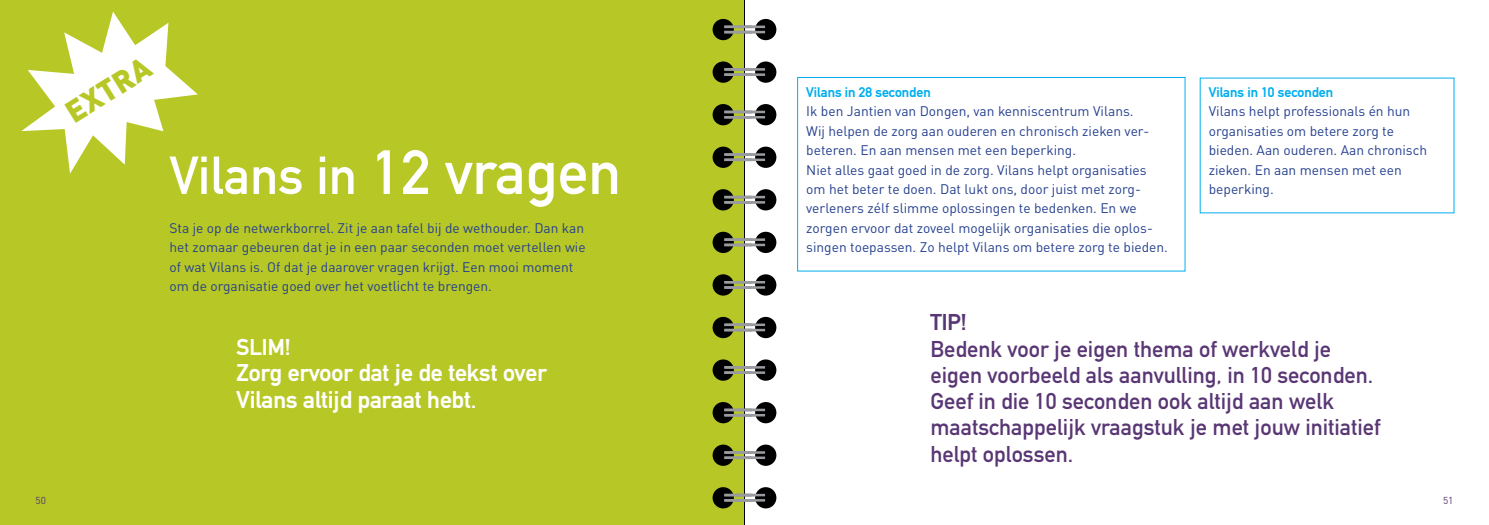
<style>
.page{position:relative;width:1489px;height:525px;background:#fff}
.page>*{position:absolute;margin:0;border:0;box-sizing:border-box;transform-origin:0 0}
.t1{font:52.5px "DIN Mittelschrift";color:#fff}
.t2{font:900 30px "DIN Offc Pro";color:#b7c726}
.t3{font:700 23.75px/26.2px "DIN Mittelschrift";color:#fff}
.t4{font:22.5px/26.2px "DIN Mittelschrift";color:#593674}
.t5{font:700 22.5px "DIN Mittelschrift";color:#fff}
.t6{font:700 22.5px "DIN Mittelschrift";color:#593674}
.t7{font:13.75px/19.4px "DINOT";color:#25408f}
.t8{font:700 13.75px "DIN Mittelschrift";color:#00aeef}
.t9{font:10px "DINOT";color:#593674}
.s1{font-size:61.25px}
</style>
<div class="page">
<div style="left:0;top:0;width:744px;height:524px;background:#b7c726"></div>
<div style="left:797px;top:77px;width:388px;height:194px;border:1px solid #00aeef"></div>
<svg style="left:21px;top:12px;width:177px;height:161px"></svg>
<svg style="left:712px;top:19px;width:21px;height:21px"></svg>
<div style="left:712px;top:61px;width:21px;height:22px;background:#000;border-radius:50%"></div>
<div style="left:712px;top:104px;width:21px;height:21px;background:#000;border-radius:50%"></div>
<div style="left:712px;top:146px;width:21px;height:22px;background:#000;border-radius:50%"></div>
<div style="left:712px;top:189px;width:21px;height:21px;background:#000;border-radius:50%"></div>
<div style="left:712px;top:231px;width:21px;height:22px;background:#000;border-radius:50%"></div>
<div style="left:712px;top:274px;width:21px;height:21px;background:#000;border-radius:50%"></div>
<div style="left:712px;top:317px;width:21px;height:21px;background:#000;border-radius:50%"></div>
<div style="left:712px;top:359px;width:21px;height:21px;background:#000;border-radius:50%"></div>
<div style="left:712px;top:402px;width:21px;height:21px;background:#000;border-radius:50%"></div>
<div style="left:712px;top:444px;width:21px;height:21px;background:#000;border-radius:50%"></div>
<div style="left:712px;top:487px;width:21px;height:21px;background:#000;border-radius:50%"></div>
<hr style="left:744px;top:0;width:1px;height:524px;background:#000">
<hr style="left:724px;top:26px;width:27px;height:2px;background:#999b9e">
<hr style="left:724px;top:31px;width:27px;height:2px;background:#999b9e">
<hr style="left:724px;top:68px;width:27px;height:3px;background:#999b9e">
<hr style="left:724px;top:73px;width:27px;height:3px;background:#999b9e">
<hr style="left:724px;top:111px;width:27px;height:2px;background:#999b9e">
<hr style="left:724px;top:116px;width:27px;height:2px;background:#999b9e">
<hr style="left:724px;top:153px;width:27px;height:3px;background:#999b9e">
<hr style="left:724px;top:158px;width:27px;height:3px;background:#999b9e">
<hr style="left:724px;top:196px;width:27px;height:2px;background:#999b9e">
<hr style="left:724px;top:201px;width:27px;height:2px;background:#999b9e">
<hr style="left:724px;top:238px;width:27px;height:3px;background:#999b9e">
<hr style="left:724px;top:243px;width:27px;height:3px;background:#999b9e">
<hr style="left:724px;top:281px;width:27px;height:2px;background:#999b9e">
<hr style="left:724px;top:286px;width:27px;height:2px;background:#999b9e">
<hr style="left:724px;top:323px;width:27px;height:3px;background:#999b9e">
<hr style="left:724px;top:328px;width:27px;height:3px;background:#999b9e">
<hr style="left:724px;top:366px;width:27px;height:2px;background:#999b9e">
<hr style="left:724px;top:371px;width:27px;height:2px;background:#999b9e">
<hr style="left:724px;top:408px;width:27px;height:3px;background:#999b9e">
<hr style="left:724px;top:414px;width:27px;height:2px;background:#999b9e">
<hr style="left:724px;top:451px;width:27px;height:2px;background:#999b9e">
<hr style="left:724px;top:456px;width:27px;height:3px;background:#999b9e">
<hr style="left:724px;top:493px;width:27px;height:3px;background:#999b9e">
<hr style="left:724px;top:499px;width:27px;height:2px;background:#999b9e">
<svg style="left:755px;top:19px;width:21px;height:21px"></svg>
<div style="left:755px;top:61px;width:21px;height:22px;background:#000;border-radius:50%"></div>
<div style="left:755px;top:104px;width:21px;height:21px;background:#000;border-radius:50%"></div>
<div style="left:755px;top:146px;width:21px;height:22px;background:#000;border-radius:50%"></div>
<div style="left:755px;top:189px;width:21px;height:21px;background:#000;border-radius:50%"></div>
<div style="left:755px;top:231px;width:21px;height:22px;background:#000;border-radius:50%"></div>
<div style="left:755px;top:274px;width:21px;height:21px;background:#000;border-radius:50%"></div>
<div style="left:755px;top:317px;width:21px;height:21px;background:#000;border-radius:50%"></div>
<div style="left:755px;top:359px;width:21px;height:21px;background:#000;border-radius:50%"></div>
<div style="left:755px;top:402px;width:21px;height:21px;background:#000;border-radius:50%"></div>
<div style="left:755px;top:444px;width:21px;height:21px;background:#000;border-radius:50%"></div>
<div style="left:755px;top:487px;width:21px;height:21px;background:#000;border-radius:50%"></div>
<hr style="left:737px;top:26px;width:28px;height:2px;background:#999b9e">
<hr style="left:737px;top:31px;width:28px;height:2px;background:#999b9e">
<hr style="left:737px;top:68px;width:28px;height:3px;background:#999b9e">
<hr style="left:737px;top:73px;width:28px;height:3px;background:#999b9e">
<hr style="left:737px;top:111px;width:28px;height:2px;background:#999b9e">
<hr style="left:737px;top:116px;width:28px;height:2px;background:#999b9e">
<hr style="left:737px;top:153px;width:28px;height:3px;background:#999b9e">
<hr style="left:737px;top:158px;width:28px;height:3px;background:#999b9e">
<hr style="left:737px;top:196px;width:28px;height:2px;background:#999b9e">
<hr style="left:737px;top:201px;width:28px;height:2px;background:#999b9e">
<hr style="left:737px;top:238px;width:28px;height:3px;background:#999b9e">
<hr style="left:737px;top:243px;width:28px;height:3px;background:#999b9e">
<hr style="left:737px;top:281px;width:28px;height:2px;background:#999b9e">
<hr style="left:737px;top:286px;width:28px;height:2px;background:#999b9e">
<hr style="left:737px;top:323px;width:28px;height:3px;background:#999b9e">
<hr style="left:737px;top:328px;width:28px;height:3px;background:#999b9e">
<hr style="left:737px;top:366px;width:28px;height:2px;background:#999b9e">
<hr style="left:737px;top:371px;width:28px;height:2px;background:#999b9e">
<hr style="left:737px;top:408px;width:28px;height:3px;background:#999b9e">
<hr style="left:737px;top:414px;width:28px;height:2px;background:#999b9e">
<hr style="left:737px;top:451px;width:28px;height:2px;background:#999b9e">
<hr style="left:737px;top:456px;width:28px;height:3px;background:#999b9e">
<hr style="left:737px;top:493px;width:28px;height:3px;background:#999b9e">
<hr style="left:737px;top:499px;width:28px;height:2px;background:#999b9e">
<h2 class="t2" style="left:55px;top:93px;width:58px;rotate:-32deg">EXTRA</h2>
<h1 class="t1" style="left:169px;top:145px;width:453px">Vilans in <span class="s1">12 vragen</span></h1>
<p class="t7" style="left:169px;top:218px;width:418px">Sta je op de netwerkborrel. Zit je aan tafel bij de wethouder. Dan kan het zomaar gebeuren dat je in een paar seconden moet vertellen wie of wat Vilans is. Of dat je daarover vragen krijgt. Een mooi moment om de organisatie goed over het voetlicht te brengen.</p>
<h3 class="t5" style="left:236px;top:334px;width:56px">SLIM!</h3>
<h3 class="t3" style="left:236px;top:359px;width:312px">Zorg ervoor dat je de tekst over<br>Vilans altijd paraat hebt.</h3>
<p class="t8" style="left:806px;top:84px;width:126px">Vilans in 28 seconden</p>
<p class="t7" style="left:806px;top:101px;width:363px">Ik ben Jantien van Dongen, van kenniscentrum Vilans.<br>Wij helpen de zorg aan ouderen en chronisch zieken ver&shy;beteren. En aan mensen met een beperking.<br>Niet alles gaat goed in de zorg. Vilans helpt organisaties om het beter te doen. Dat lukt ons, door juist met zorg&shy;verleners zélf slimme oplossingen te bedenken. En we zorgen ervoor dat zoveel mogelijk organisaties die oplos&shy;singen toepassen. Zo helpt Vilans om betere zorg te bieden.</p>
<p class="t8" style="left:1208px;top:84px;width:126px">Vilans in 10 seconden</p>
<p class="t7" style="left:1208px;top:101px;width:220px">Vilans helpt professionals én hun organisaties om betere zorg te bieden. Aan ouderen. Aan chronisch zieken. En aan mensen met een beperking.</p>
<h3 class="t6" style="left:930px;top:309px;width:38px">TIP !</h3>
<h3 class="t4" style="left:930px;top:335px;width:451px">Bedenk voor je eigen thema of werkveld je eigen voorbeeld als aanvulling, in 10 seconden.<br>Geef in die 10 seconden ook altijd aan welk maatschappelijk vraagstuk je met jouw initiatief helpt oplossen.</h3>
<p class="t9" style="left:35px;top:494px;width:12px">50</p>
<p class="t9" style="left:1442px;top:494px;width:12px">51</p>
</div>
